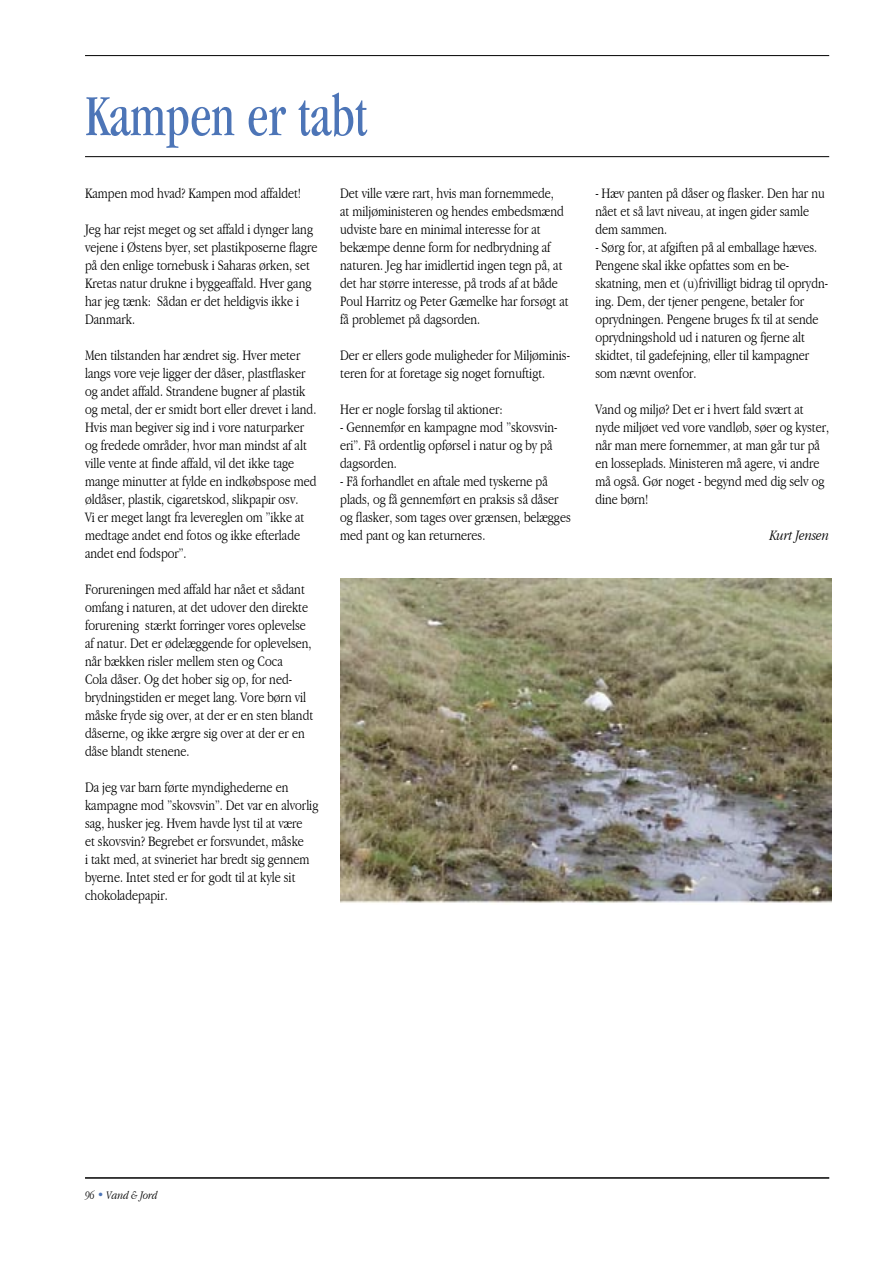
<style>
.page{position:relative;width:893px;height:1263px;background:#fff}
.page>*{position:absolute;margin:0;border:0;box-sizing:border-box;transform-origin:0 0}
.VJ_Overskrift{font:condensed 60px "Garamond";color:#4d75b7;scale:.9 1}
.VJ_Bodytekst{font:300 condensed 15px/18px "Garamond";color:#000}
.VJ_Bodytekst-2{font:italic 300 condensed 15px "Garamond";color:#000}
.t1{font:italic 300 condensed 12px "Garamond";color:#000}
.s1{color:#4d75b7}
</style>
<div class="page">
<hr style="left:85px;top:1178px;width:744px;height:1px;background:#000">
<svg style="left:85px;top:1177px;width:79px;height:2px"></svg>
<hr style="left:85px;top:55px;width:744px;height:1px;background:#000">
<hr style="left:85px;top:156px;width:744px;height:1px;background:#000">
<img style="left:340px;top:579px;width:492px;height:324px">
<p class="VJ_Overskrift" style="left:85px;top:83px;width:315px">Kampen er tabt</p>
<p class="VJ_Bodytekst" style="left:85px;top:184px;width:218px">Kampen mod hvad? Kampen mod affaldet!</p>
<p class="VJ_Bodytekst" style="left:85px;top:220px;width:234px">Jeg har rejst meget og set affald i dynger lang vejene i Østens byer, set plastikposerne flagre på den enlige tornebusk i Saharas ørken, set Kretas natur drukne i byggeaffald. Hver gang har jeg tænk: Sådan er det heldigvis ikke i Danmark.</p>
<p class="VJ_Bodytekst" style="left:85px;top:346px;width:233px">Men tilstanden har ændret sig. Hver meter langs vore veje ligger der dåser, plastflasker og andet affald. Strandene bugner af plastik og metal, der er smidt bort eller drevet i land.<br>Hvis man begiver sig ind i vore naturparker og fredede områder, hvor man mindst af alt ville vente at finde affald, vil det ikke tage mange minutter at fylde en indkøbspose med øldåser, plastik, cigaretskod, slikpapir osv.<br>Vi er meget langt fra levereglen om ”ikke at medtage andet end fotos og ikke efterlade andet end fodspor”.</p>
<p class="VJ_Bodytekst" style="left:85px;top:580px;width:230px">Forureningen med affald har nået et sådant omfang i naturen, at det udover den direkte forurening stærkt forringer vores oplevelse af natur. Det er ødelæggende for oplevelsen, når bækken risler mellem sten og Coca<br>Cola dåser. Og det hober sig op, for ned&shy;brydningstiden er meget lang. Vore børn vil måske fryde sig over, at der er en sten blandt dåserne, og ikke ærgre sig over at der er en dåse blandt stenene.</p>
<p class="VJ_Bodytekst" style="left:85px;top:778px;width:235px">Da jeg var barn førte myndighederne en kampagne mod ”skovsvin”. Det var en alvorlig sag, husker jeg. Hvem havde lyst til at være<br>et skovsvin? Begrebet er forsvundet, måske<br>i takt med, at svineriet har bredt sig gennem byerne. Intet sted er for godt til at kyle sit chokoladepapir.</p>
<p class="VJ_Bodytekst" style="left:340px;top:184px;width:230px">Det ville være rart, hvis man fornemmede,<br>at miljøministeren og hendes embedsmænd udviste bare en minimal interesse for at bekæmpe denne form for nedbrydning af naturen. Jeg har imidlertid ingen tegn på, at det har større interesse, på trods af at både Poul Harritz og Peter Gæmelke har forsøgt at få problemet på dagsorden.</p>
<p class="VJ_Bodytekst" style="left:340px;top:346px;width:231px">Der er ellers gode muligheder for Miljøminis&shy;teren for at foretage sig noget fornuftigt.</p>
<p class="VJ_Bodytekst" style="left:340px;top:400px;width:164px">Her er nogle forslag til aktioner:</p>
<p class="VJ_Bodytekst" style="left:340px;top:418px;width:219px">- Gennemfør en kampagne mod ”skovsvin&shy;eri”. Få ordentlig opførsel i natur og by på dagsorden.</p>
<p class="VJ_Bodytekst" style="left:340px;top:472px;width:232px">- Få forhandlet en aftale med tyskerne på plads, og få gennemført en praksis så dåser og flasker, som tages over grænsen, belægges med pant og kan returneres.</p>
<p class="VJ_Bodytekst" style="left:595px;top:184px;width:231px">- Hæv panten på dåser og flasker. Den har nu nået et så lavt niveau, at ingen gider samle dem sammen.</p>
<p class="VJ_Bodytekst" style="left:595px;top:238px;width:234px">- Sørg for, at afgiften på al emballage hæves.<br>Pengene skal ikke opfattes som en be&shy;skatning, men et (u)frivilligt bidrag til oprydn&shy;ing. Dem, der tjener pengene, betaler for oprydningen. Pengene bruges fx til at sende oprydningshold ud i naturen og fjerne alt skidtet, til gadefejning, eller til kampagner som nævnt ovenfor.</p>
<p class="VJ_Bodytekst" style="left:595px;top:400px;width:235px">Vand og miljø? Det er i hvert fald svært at nyde miljøet ved vore vandløb, søer og kyster, når man mere fornemmer, at man går tur på en losseplads. Ministeren må agere, vi andre må også. Gør noget - begynd med dig selv og dine børn!</p>
<p class="VJ_Bodytekst-2" style="left:770px;top:527px;width:61px">Kurt Jensen</p>
<p class="t1" style="left:85px;top:1189px;width:74px">96 <span class="s1">•</span> Vand &amp; Jord</p>
</div>
